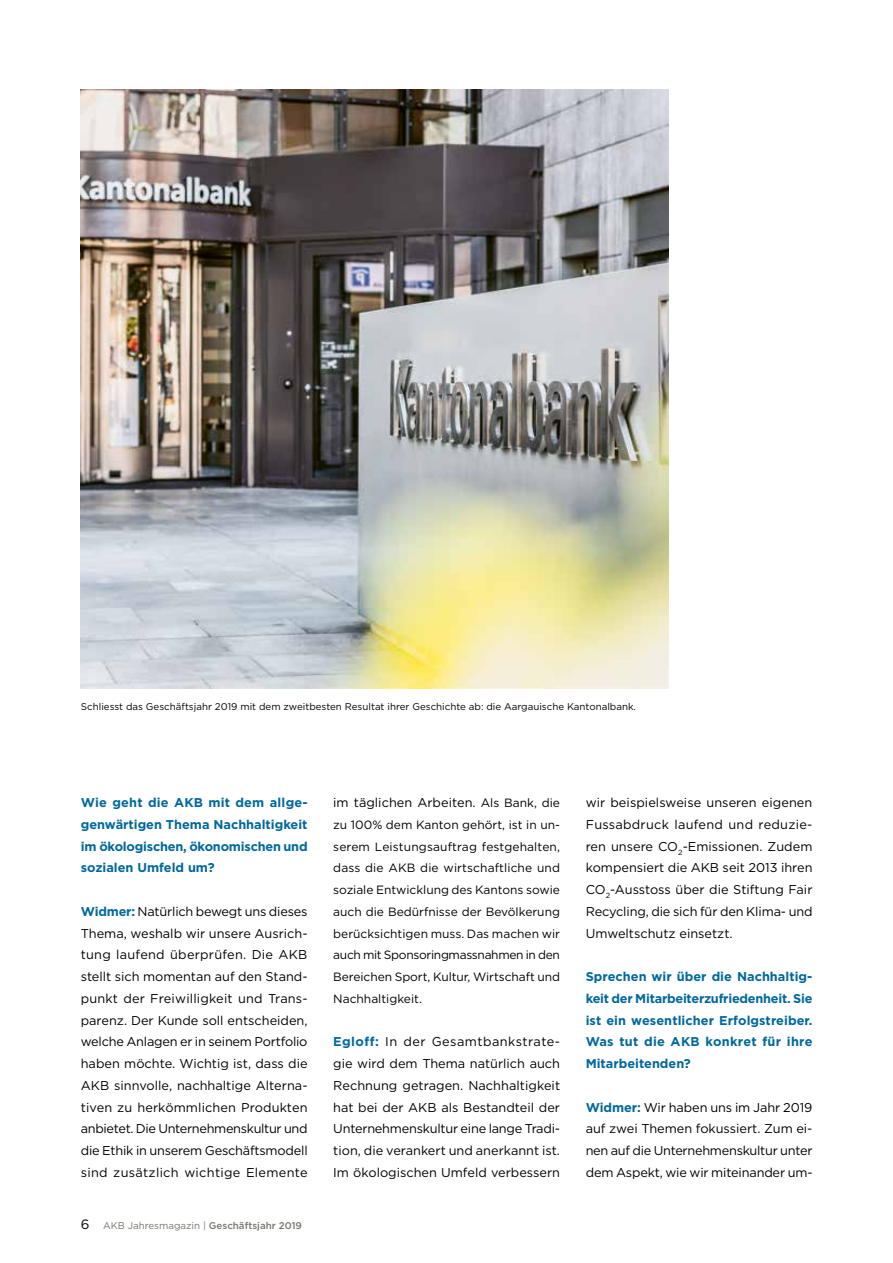
<style>
.page{position:relative;width:893px;height:1263px;background:#fff}
.page>*{position:absolute;margin:0;border:0;box-sizing:border-box;transform-origin:0 0}
.t1{font:12.75px/21.8px "Gotham";color:#000;text-align:justify}
.t2{font:700 12.75px/21.8px "Gotham";color:#00689c;text-align:justify}
.t3{font:12px/21.8px "Gotham";letter-spacing:-.005em;color:#000;text-align:justify}
.t4{font:9.75px "Gotham";color:#000}
.t5{font:9.75px "Gotham";color:#77756f}
.s1{font-weight:700;color:#00689c}
.s2{font-size:13.5px;color:#000}
.s3{font-weight:500}
.s4{font-size:12px}
</style>
<div class="page">
<img style="left:81px;top:89px;width:587px;height:599px">
<p class="t4" style="left:81px;top:700px;width:556px">Schliesst das Geschäftsjahr 2019 mit dem zweitbesten Resultat ihrer Geschichte ab: die Aargauische Kantonalbank.</p>
<p class="t2" style="left:81px;top:792px;width:228px">Wie geht die AKB mit dem allge&shy;genwärtigen Thema Nachhaltigkeit im ökologischen, ökonomischen und sozialen Umfeld um?</p>
<p class="t1" style="left:81px;top:900px;width:228px"><span class="s1">Widmer:</span> Natürlich bewegt uns dieses Thema, weshalb wir unsere Ausrich&shy;tung laufend überprüfen. Die AKB stellt sich momentan auf den Stand&shy;punkt der Freiwilligkeit und Trans&shy;parenz. Der Kunde soll entscheiden, welche Anlagen er in seinem Portfolio haben möchte. Wichtig ist, dass die AKB sinnvolle, nachhaltige Alterna&shy;tiven zu herkömmlichen Produkten anbietet. Die Unternehmenskultur und die Ethik in unserem Geschäftsmodell sind zusätzlich wichtige Elemente</p>
<p class="t5" style="left:81px;top:1219px;width:223px"><span class="s2">6</span> AKB Jahresmagazin | <span class="s3">Geschäftsjahr 2019</span></p>
<p class="t1" style="left:333px;top:791px;width:228px">im täglichen Arbeiten. <span class="s4">Als Bank, die</span></p>
<p class="t3" style="left:333px;top:813px;width:228px">zu 100% dem Kanton gehört, ist in un&shy;serem Leistungsauftrag festgehalten, dass die AKB die wirtschaftliche und soziale Entwicklung des Kantons sowie auch die Bedürfnisse der Bevölkerung berücksichtigen muss. Das machen wir auch mit Sponsoringmassnahmen in den Bereichen Sport, Kultur, Wirtschaft und Nachhaltigkeit.</p>
<p class="t1" style="left:333px;top:1031px;width:228px"><span class="s1">Egloff:</span> In der Gesamtbankstrate&shy;gie wird dem Thema natürlich auch Rechnung getragen. Nachhaltigkeit hat bei der AKB als Bestandteil der Unternehmenskultur eine lange Tradi&shy;tion, die verankert und anerkannt ist.<br>Im ökologischen Umfeld verbessern</p>
<p class="t1" style="left:586px;top:791px;width:228px">wir beispielsweise unseren eigenen Fussabdruck laufend und reduzie&shy;ren unsere CO<sub>2</sub>-Emissionen. Zudem kompensiert die AKB seit 2013 ihren CO<sub>2</sub>-Ausstoss über die Stiftung Fair Recycling, die sich für den Klima- und Umweltschutz einsetzt.</p>
<p class="t2" style="left:586px;top:966px;width:228px">Sprechen wir über die Nachhaltig&shy;keit der Mitarbeiterzufriedenheit. Sie ist ein wesentlicher Erfolgstreiber.<br>Was tut die AKB konkret für ihre Mitarbeitenden?</p>
<p class="t1" style="left:586px;top:1096px;width:228px"><span class="s1">Widmer:</span> Wir haben uns im Jahr 2019 auf zwei Themen fokussiert. Zum ei&shy;nen auf die Unternehmenskultur unter dem Aspekt, wie wir miteinander um-</p>
</div>
